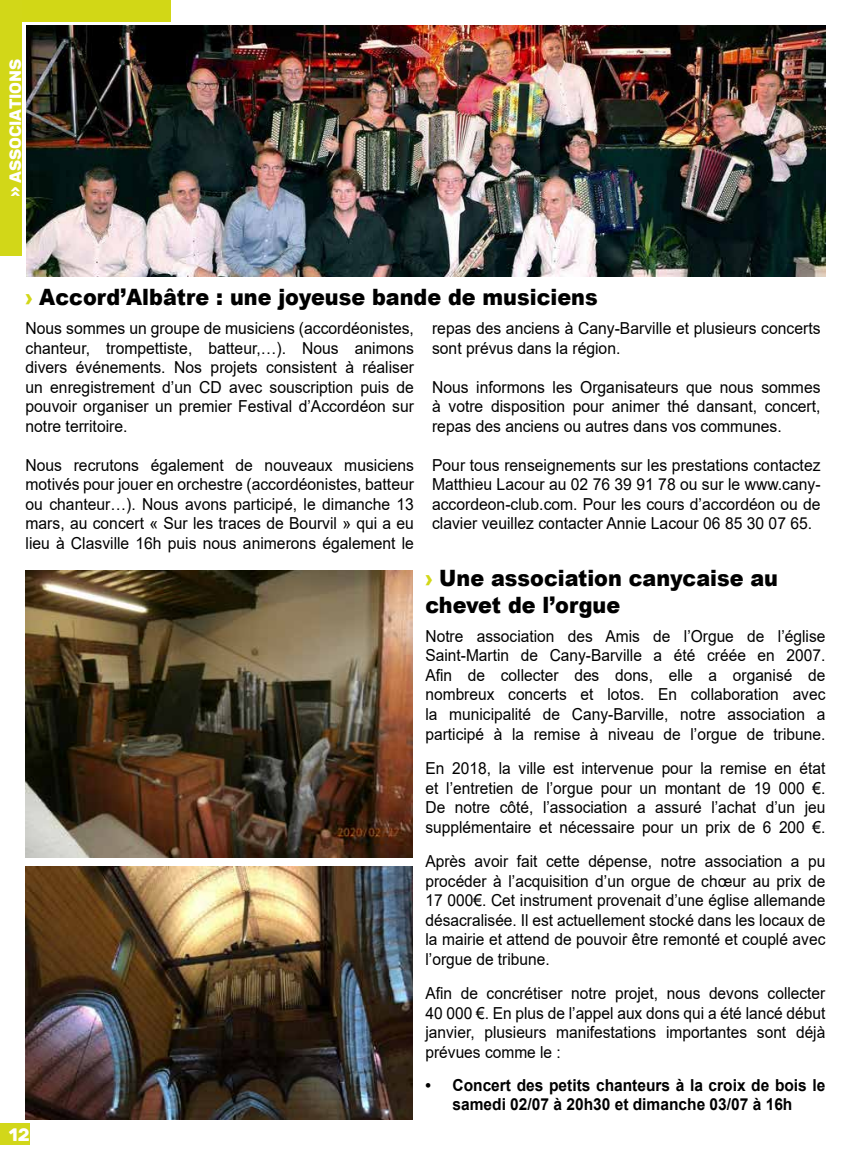
<style>
.page{position:relative;width:851px;height:1149px;background:#fff}
.page>*{position:absolute;margin:0;border:0;box-sizing:border-box;transform-origin:0 0}
.t1{font:900 22.5px/27px "Arial";color:#000;scale:.92 1}
.t2{font:700 18px "Rubik";color:#fff}
.t3{font:16.5px/19.5px "Arial";color:#000;text-align:justify;scale:.94 1}
.t4{font:16.5px/19.5px "Arial";color:#000;text-align:justify;scale:.95 1}
.t5{font:700 16.5px/19.5px "Arial";color:#000;text-align:center;scale:.94 1}
.t6{font:700 16.5px "Rubik";color:#fff}
.s1{color:#d2d718}
</style>
<div class="page">
<div style="left:0;top:0;width:170px;height:21px;background:#d2d716"></div>
<img style="left:27px;top:26px;width:798px;height:251px">
<img style="left:26px;top:570px;width:386px;height:287px">
<img style="left:26px;top:866px;width:386px;height:252px">
<div style="left:0;top:0;width:21px;height:255px;background:#d2d718"></div>
<div style="left:0;top:1123px;width:30px;height:21px;background:#d2d71a"></div>
<p class="t6" style="left:6px;top:196px;width:139px;rotate:-90deg">» ASSOCIATIONS</p>
<h1 class="t1" style="left:26px;top:283px;width:623px"><span class="s1">›</span> Accord’Albâtre : une joyeuse bande de musiciens</h1>
<p class="t4" style="left:26px;top:318px;width:410px">Nous sommes un groupe de musiciens (accordéonistes, chanteur, trompettiste, batteur,…). Nous animons divers événements. Nos projets consistent à réaliser un enregistrement d’un CD avec souscription puis de pouvoir organiser un premier Festival d’Accordéon sur notre territoire.</p>
<p class="t4" style="left:26px;top:455px;width:410px">Nous recrutons également de nouveaux musiciens motivés pour jouer en orchestre (accordéonistes, batteur ou chanteur…). Nous avons participé, le dimanche 13 mars, au concert « Sur les traces de Bourvil » qui a eu lieu à Clasville 16h puis nous animerons également le</p>
<p class="t4" style="left:432px;top:318px;width:410px">repas des anciens à Cany-Barville et plusieurs concerts sont prévus dans la région.</p>
<p class="t4" style="left:432px;top:377px;width:410px">Nous informons les Organisateurs que nous sommes à votre disposition pour animer thé dansant, concert, repas des anciens ou autres dans vos communes.</p>
<p class="t4" style="left:432px;top:455px;width:410px">Pour tous renseignements sur les prestations contactez Matthieu Lacour au 02 76 39 91 78 ou sur le www.cany&shy;accordeon-club.com. Pour les cours d’accordéon ou de clavier veuillez contacter Annie Lacour 06 85 30 07 65.</p>
<p class="t2" style="left:9px;top:1123px;width:23px">12</p>
<h1 class="t1" style="left:425px;top:564px;width:385px"><span class="s1">›</span> Une association canycaise au chevet de l’orgue</h1>
<p class="t3" style="left:425px;top:626px;width:427px">Notre association des Amis de l’Orgue de l’église Saint-Martin de Cany-Barville a été créée en 2007.<br>Afin de collecter des dons, elle a organisé de nombreux concerts et lotos. En collaboration avec la municipalité de Cany-Barville, notre association a participé à la remise à niveau de l’orgue de tribune.</p>
<p class="t3" style="left:425px;top:758px;width:427px">En 2018, la ville est intervenue pour la remise en état et l’entretien de l’orgue pour un montant de 19 000 €.<br>De notre côté, l’association a assuré l’achat d’un jeu supplémentaire et nécessaire pour un prix de 6 200 €.</p>
<p class="t3" style="left:425px;top:851px;width:427px">Après avoir fait cette dépense, notre association a pu procéder à l’acquisition d’un orgue de chœur au prix de 17 000€. Cet instrument provenait d’une église allemande désacralisée. Il est actuellement stocké dans les locaux de la mairie et attend de pouvoir être remonté et couplé avec l’orgue de tribune.</p>
<p class="t3" style="left:425px;top:983px;width:427px">Afin de concrétiser notre projet, nous devons collecter 40 000 €. En plus de l’appel aux dons qui a été lancé début janvier, plusieurs manifestations importantes sont déjà prévues comme le :</p>
<p class="t5" style="left:425px;top:1075px;width:427px">• Concert des petits chanteurs à la croix de bois le samedi 02/07 à 20h30 et dimanche 03/07 à 16h</p>
</div>
